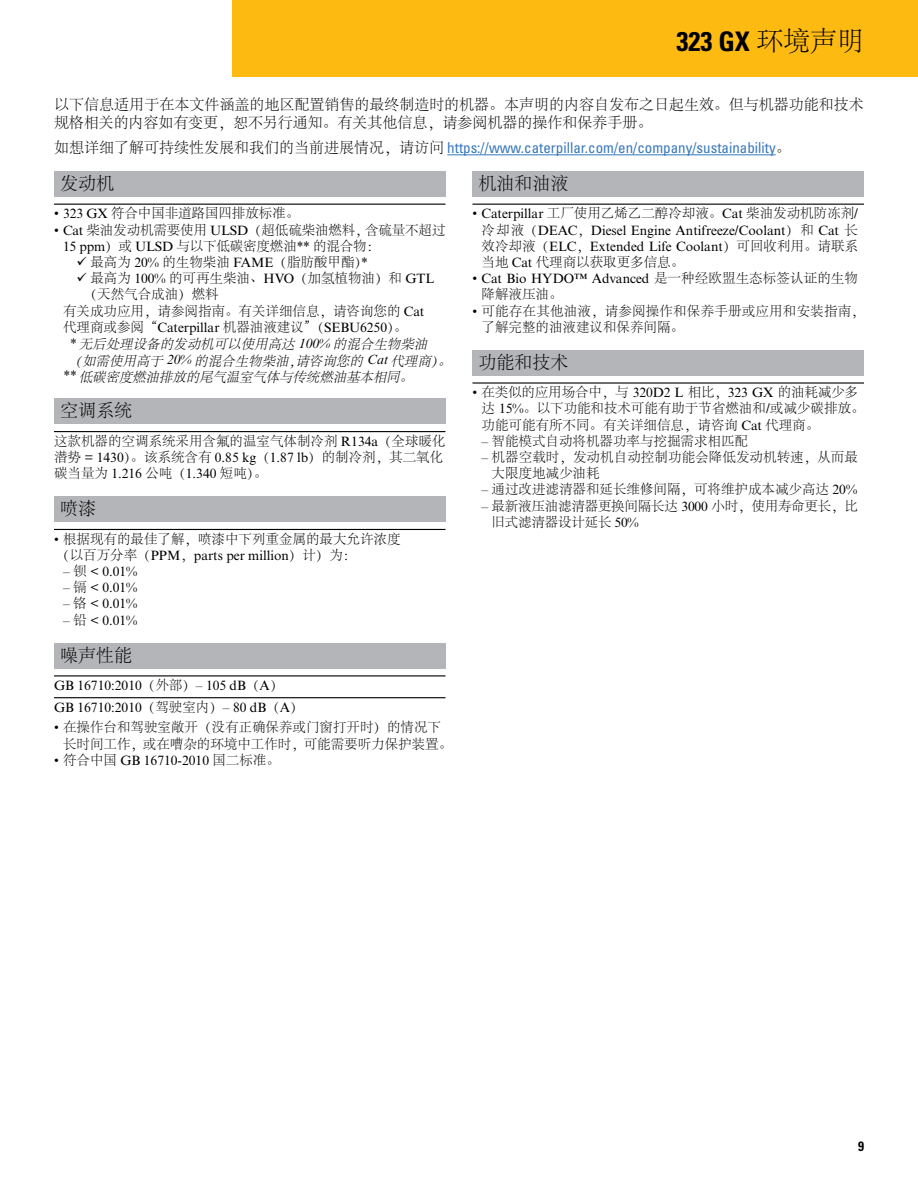
<style>
.page{position:relative;width:918px;height:1188px;background:#fff}
.page>*{position:absolute;margin:0;border:0;box-sizing:border-box;transform-origin:0 0}
.t1{font:700 condensed 27px "Univers LT Std";color:#000}
.t2{font:300 18px "Adobe Song Std";color:#000}
.t3{font:300 15px/18px "Adobe Song Std";color:#000}
.t4{font:condensed 15px "Univers LT Std";color:#3677bc}
.t5{font:300 13.5px/16.2px "Adobe Song Std";color:#000}
.t6{font:13.5px/21.8px "Times New Roman MT Std";color:#000}
.t7{font:italic 300 13.5px "Adobe Song Std";color:#000}
.t8{font:700 condensed 13.5px "Univers LT Std";color:#000}
.s1{font-family:"Adobe Song Std";font-weight:300;font-stretch:normal}
.s2{font-family:"Adobe Song Std";font-weight:300;font-stretch:normal;color:#000}
.s3{font-family:"Times New Roman MT Std";font-weight:400}
.s4{font-family:"Adobe Song Std";font-weight:300}
</style>
<div class="page">
<div style="left:232px;top:0;width:686px;height:76px;background:#fdba11"></div>
<div style="left:54px;top:171px;width:392px;height:26px;background:#b3b5b8"></div>
<hr style="left:54px;top:204px;width:392px;height:1px;background:#000">
<div style="left:54px;top:398px;width:392px;height:26px;background:#b3b5b8"></div>
<hr style="left:54px;top:431px;width:392px;height:1px;background:#000">
<div style="left:54px;top:496px;width:392px;height:26px;background:#b3b5b8"></div>
<hr style="left:54px;top:529px;width:392px;height:1px;background:#000">
<div style="left:54px;top:643px;width:392px;height:25px;background:#b3b5b8"></div>
<hr style="left:54px;top:675px;width:392px;height:1px;background:#000">
<hr style="left:54px;top:697px;width:392px;height:1px;background:#000">
<div style="left:472px;top:171px;width:392px;height:26px;background:#b3b5b8"></div>
<hr style="left:472px;top:204px;width:392px;height:1px;background:#000">
<div style="left:472px;top:350px;width:392px;height:26px;background:#b3b5b8"></div>
<hr style="left:472px;top:382px;width:392px;height:2px;background:#000">
<hr style="left:447px;top:154px;width:329px;height:1px;background:#3677bc">
<h1 class="t1" style="left:677px;top:25px;width:189px">323 GX <span class="s1">环境声明</span></h1>
<p class="t3" style="left:54px;top:96px;width:811px">以下信息适用于在本文件涵盖的地区配置销售的最终制造时的机器。本声明的内容自发布之日起生效。但与机器功能和技术规格相关的内容如有变更，恕不另行通知。有关其他信息，请参阅机器的操作和保养手册。</p>
<p class="t4" style="left:54px;top:138px;width:738px"><span class="s2">如想详细了解可持续性发展和我们的当前进展情况，请访问</span> https://www.caterpillar.com/en/company/sustainability<span class="s2">。</span></p>
<h2 class="t2" style="left:60px;top:174px;width:55px">发动机</h2>
<p class="t5" style="left:54px;top:206px;width:247px"><span class="s3">• 323 GX</span> 符合中国非道路国四排放标准。</p>
<p class="t5" style="left:63px;top:222px;width:384px;text-indent:-9px"><span class="s3">• Cat</span> 柴油发动机需要使用 <span class="s3">ULSD</span>（超低硫柴油燃料，含硫量不超过<br><span class="s3">15 ppm</span>）或 <span class="s3">ULSD</span> 与以下低碳密度燃油<span class="s3">**</span> 的混合物：</p>
<p class="t5" style="left:77px;top:254px;width:293px">✓ 最高为 <span class="s3">20%</span> 的生物柴油 <span class="s3">FAME</span>（脂肪酸甲酯）<span class="s3">*</span></p>
<p class="t5" style="left:77px;top:271px;width:360px">✓ 最高为 <span class="s3">100%</span> 的可再生柴油、<span class="s3">HVO</span>（加氢植物油）和 <span class="s3">GTL</span></p>
<p class="t5" style="left:84px;top:287px;width:136px">（天然气合成油）燃料</p>
<p class="t5" style="left:63px;top:303px;width:363px">有关成功应用，请参阅指南。有关详细信息，请咨询您的 <span class="s3">Cat</span></p>
<p class="t6" style="left:63px;top:316px;width:346px"><span class="s4">代理商或参阅“</span>Caterpillar <span class="s4">机器油液建议”（</span>SEBU6250<span class="s4">）。</span></p>
<p class="t7" style="left:70px;top:337px;width:362px"><span class="s3">*</span> 无后处理设备的发动机可以使用高达 <span class="s3">1 0 0 %</span> 的混合生物柴油</p>
<p class="t7" style="left:69px;top:353px;width:387px">（如需使用高于 <span class="s3">2 0 %</span> 的混合生物柴油，请咨询您的 <span class="s3">C a t</span> 代理商）。</p>
<p class="t7" style="left:63px;top:370px;width:355px"><span class="s3">* *</span> 低碳密度燃油排放的尾气温室气体与传统燃油基本相同。</p>
<h2 class="t2" style="left:60px;top:401px;width:73px">空调系统</h2>
<p class="t5" style="left:54px;top:433px;width:393px">这款机器的空调系统采用含氟的温室气体制冷剂 <span class="s3">R134a</span>（全球暖化潜势 <span class="s3">= 1430</span>）。该系统含有 <span class="s3">0.85 kg</span>（<span class="s3">1.87 lb</span>）的制冷剂，其二氧化碳当量为 <span class="s3">1.216</span> 公吨（<span class="s3">1.340</span> 短吨）。</p>
<h2 class="t2" style="left:60px;top:499px;width:37px">喷漆</h2>
<p class="t5" style="left:54px;top:531px;width:348px"><span class="s3">•</span> 根据现有的最佳了解，喷漆中下列重金属的最大允许浓度</p>
<p class="t6" style="left:56px;top:544px;width:302px"><span class="s4">（以百万分率（</span>PPM<span class="s4">，</span>parts per million<span class="s4">）计）为：</span></p>
<p class="t6" style="left:63px;top:561px;width:76px">– <span class="s4">钡</span> &lt; 0.01%</p>
<p class="t6" style="left:63px;top:577px;width:76px">– <span class="s4">镉</span> &lt; 0.01%</p>
<p class="t6" style="left:63px;top:593px;width:76px">– <span class="s4">铬</span> &lt; 0.01%</p>
<p class="t6" style="left:63px;top:609px;width:76px">– <span class="s4">铅</span> &lt; 0.01%</p>
<h2 class="t2" style="left:60px;top:645px;width:73px">噪声性能</h2>
<p class="t6" style="left:54px;top:675px;width:251px">GB 16710:2010<span class="s4">（外部）</span>– 105 dB<span class="s4">（</span>A<span class="s4">）<br></span>GB 16710:2010<span class="s4">（驾驶室内）</span>– 80 dB<span class="s4">（</span>A<span class="s4">）</span></p>
<p class="t5" style="left:63px;top:720px;width:391px;text-indent:-9px"><span class="s3">•</span> 在操作台和驾驶室敞开（没有正确保养或门窗打开时）的情况下长时间工作，或在嘈杂的环境中工作时，可能需要听力保护装置。</p>
<p class="t6" style="left:54px;top:749px;width:227px">• <span class="s4">符合中国</span> GB 16710-2010 <span class="s4">国二标准。</span></p>
<h2 class="t2" style="left:478px;top:174px;width:91px">机油和油液</h2>
<p class="t5" style="left:472px;top:206px;width:387px"><span class="s3">• Caterpillar</span> 工厂使用乙烯乙二醇冷却液。<span class="s3">Cat</span> 柴油发动机防冻剂<span class="s3">/</span></p>
<p class="t6" style="left:482px;top:222px;width:378px;line-height:16.2px"><span class="s4">冷却液（</span>DEAC<span class="s4">，</span>Diesel Engine Antifreeze/Coolant<span class="s4">）和</span> Cat <span class="s4">长效冷却液（</span>ELC<span class="s4">，</span>Extended Life Coolant<span class="s4">）可回收利用。请联系</span></p>
<p class="t5" style="left:482px;top:254px;width:204px">当地 <span class="s3">Cat</span> 代理商以获取更多信息。</p>
<p class="t6" style="left:473px;top:268px;width:387px">• Cat Bio HYDO™ Advanced <span class="s4">是一种经欧盟生态标签认证的生物</span></p>
<p class="t5" style="left:482px;top:287px;width:82px">降解液压油。</p>
<p class="t5" style="left:482px;top:303px;width:385px;text-indent:-9px"><span class="s3">•</span> 可能存在其他油液，请参阅操作和保养手册或应用和安装指南，了解完整的油液建议和保养间隔。</p>
<h2 class="t2" style="left:478px;top:353px;width:91px">功能和技术</h2>
<p class="t5" style="left:482px;top:385px;width:385px;text-indent:-9px"><span class="s3">•</span> 在类似的应用场合中，与 <span class="s3">320D2 L</span> 相比，<span class="s3">323 GX</span> 的油耗减少多达 <span class="s3">15%</span>。以下功能和技术可能有助于节省燃油和<span class="s3">/</span>或减少碳排放。功能可能有所不同。有关详细信息，请咨询 <span class="s3">Cat</span> 代理商。</p>
<p class="t5" style="left:482px;top:433px;width:268px"><span class="s3">–</span> 智能模式自动将机器功率与挖掘需求相匹配</p>
<p class="t5" style="left:492px;top:449px;width:368px;text-indent:-10px"><span class="s3">–</span> 机器空载时，发动机自动控制功能会降低发动机转速，从而最大限度地减少油耗</p>
<p class="t5" style="left:482px;top:482px;width:377px"><span class="s3">–</span> 通过改进滤清器和延长维修间隔，可将维护成本减少高达 <span class="s3">20%</span></p>
<p class="t5" style="left:492px;top:498px;width:368px;text-indent:-10px"><span class="s3">–</span> 最新液压油滤清器更换间隔长达 <span class="s3">3000</span> 小时，使用寿命更长，比旧式滤清器设计延长 <span class="s3">50%</span></p>
<p class="t8" style="left:858px;top:1138px;width:7px">9</p>
</div>
